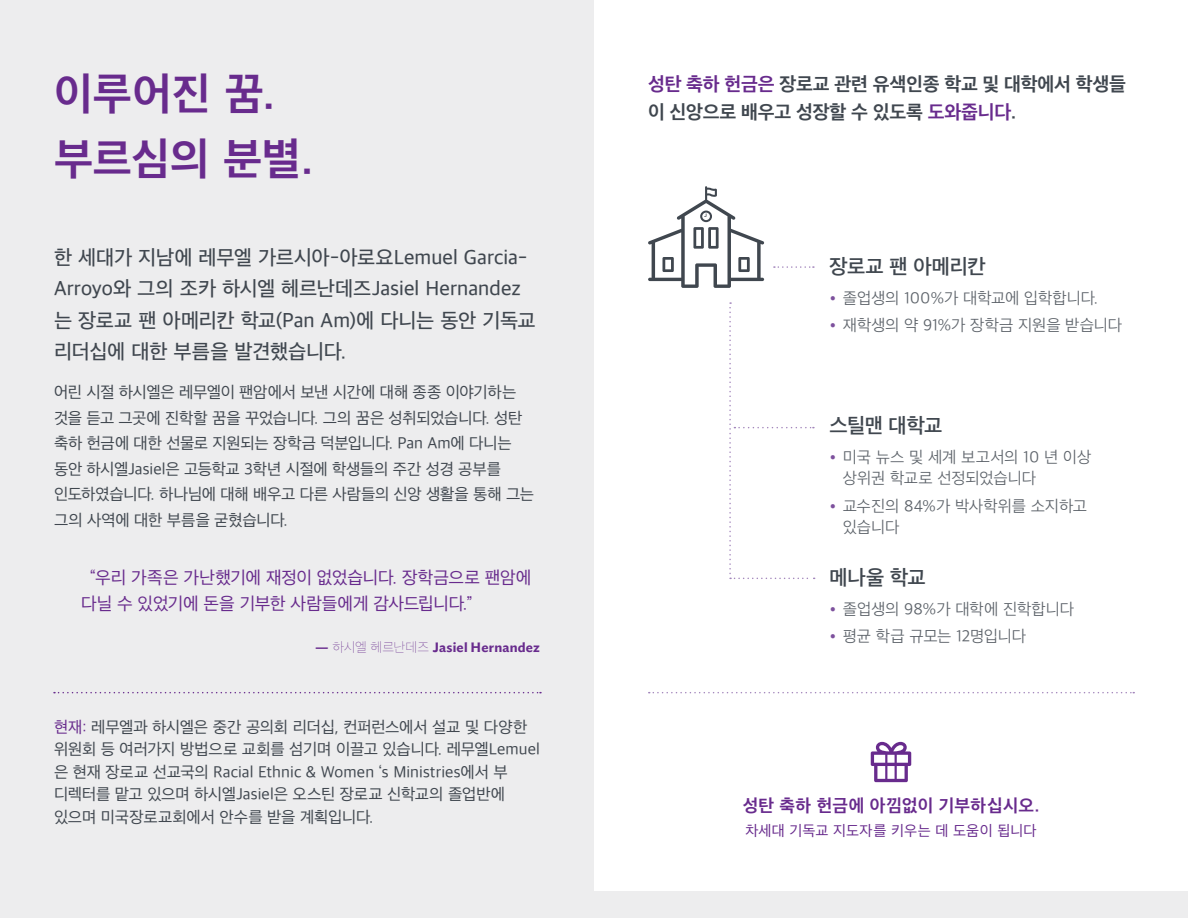
<style>
.page{position:relative;width:1188px;height:918px;background:#fff}
.page>*{position:absolute;margin:0;border:0;box-sizing:border-box;transform-origin:0 0}
.t1{font:700 45px/64.5px "Apple SD Gothic Neo";color:#682b8d}
.t2{font:500 21px/31.5px "Apple SD Gothic Neo";color:#40474f}
.t3{font:600 21px "Apple SD Gothic Neo";letter-spacing:-.015em;color:#40474f}
.t4{font:700 19.5px/28.5px "Apple SD Gothic Neo";letter-spacing:-.01em;color:#40474f}
.t5{font:18px/25.5px "Apple SD Gothic Neo";letter-spacing:-.01em;color:#682b8d}
.t6{font:700 18px "Apple SD Gothic Neo";letter-spacing:.01em;color:#682b8d}
.t7{font:16.5px/25.5px "Apple SD Gothic Neo";letter-spacing:-.01em;color:#40474f}
.t8{font:300 16.5px/21px "Apple SD Gothic Neo";letter-spacing:-.01em;color:#5d636a}
.t9{font:15px "Apple SD Gothic Neo";letter-spacing:.01em;color:#682b8d}
.t10{font:600 13.5px "Ideal Sans";letter-spacing:.015em;color:#682b8d}
.s1{font-family:"Apple SD Gothic Neo";font-weight:100}
.s2{color:#682b8d}
.s3{font-family:"Ideal Sans";color:#7d519d}
</style>
<div class="page">
<div style="left:0;top:0;width:594px;height:918px;background:#ededee"></div>
<svg style="left:871px;top:742px;width:40px;height:40px"></svg>
<svg style="left:54px;top:692px;width:487px;height:1px"></svg>
<svg style="left:648px;top:186px;width:116px;height:102px"></svg>
<svg style="left:774px;top:266px;width:40px;height:2px"></svg>
<svg style="left:729px;top:302px;width:86px;height:277px"></svg>
<div style="left:594px;top:891px;width:594px;height:27px;background:#ededee"></div>
<svg style="left:649px;top:692px;width:485px;height:1px"></svg>
<h1 class="t1" style="left:54px;top:65px;width:260px">이루어진 꿈. 부르심의 분별.</h1>
<p class="t2" style="left:54px;top:243px;width:483px">한 세대가 지남에 레무엘 가르시아-아로요Lemuel Garcia-<br>Arroyo와 그의 조카 하시엘 헤르난데즈Jasiel Hernandez 는 장로교 팬 아메리칸 학교(Pan Am)에 다니는 동안 기독교 리더십에 대한 부름을 발견했습니다.</p>
<p class="t7" style="left:54px;top:381px;width:481px">어린 시절 하시엘은 레무엘이 팬암에서 보낸 시간에 대해 종종 이야기하는 것을 듣고 그곳에 진학할 꿈을 꾸었습니다. 그의 꿈은 성취되었습니다. 성탄 축하 헌금에 대한 선물로 지원되는 장학금 덕분입니다. Pan Am에 다니는 동안 하시엘Jasiel은 고등학교 3학년 시절에 학생들의 주간 성경 공부를 인도하였습니다. 하나님에 대해 배우고 다른 사람들의 신앙 생활을 통해 그는 그의 사역에 대한 부름을 굳혔습니다.</p>
<p class="t5" style="left:81px;top:566px;width:452px;text-indent:8px">“우리 가족은 가난했기에 재정이 없었습니다. 장학금으로 팬암에 다닐 수 있었기에 돈을 기부한 사람들에게 감사드립니다.”</p>
<p class="t10" style="left:315px;top:637px;width:226px">— <span class="s1">하시엘 헤르난데즈</span> Jasiel Hernandez</p>
<p class="t7" style="left:54px;top:717px;width:488px;line-height:22.5px"><span class="s2">현재:</span> 레무엘과 하시엘은 중간 공의회 리더십, 컨퍼런스에서 설교 및 다양한 위원회 등 여러가지 방법으로 교회를 섬기며 이끌고 있습니다. 레무엘Lemuel 은 현재 장로교 선교국의 Racial Ethnic &amp; Women ‘s Ministries에서 부 디렉터를 맡고 있으며 하시엘Jasiel은 오스틴 장로교 신학교의 졸업반에 있으며 미국장로교회에서 안수를 받을 계획입니다.</p>
<p class="t4" style="left:648px;top:71px;width:480px"><span class="s2">성탄 축하 헌금은</span> 장로교 관련 유색인종 학교 및 대학에서 학생들 이 신앙으로 배우고 성장할 수 있도록 <span class="s2">도와줍니다</span>.</p>
<p class="t3" style="left:829px;top:255px;width:158px">장로교 팬 아메리칸</p>
<p class="t8" style="left:829px;top:288px;width:270px"><span class="s3">•</span> 졸업생의 100%가 대학교에 입학합니다.</p>
<p class="t8" style="left:829px;top:316px;width:294px"><span class="s3">•</span> 재학생의 약 91%가 장학금 지원을 받습니다</p>
<p class="t3" style="left:829px;top:414px;width:114px">스틸맨 대학교</p>
<p class="t8" style="left:843px;top:448px;width:250px;text-indent:-13px"><span class="s3">•</span> 미국 뉴스 및 세계 보고서의 10 년 이상 상위권 학교로 선정되었습니다</p>
<p class="t8" style="left:843px;top:497px;width:246px;text-indent:-13px"><span class="s3">•</span> 교수진의 84%가 박사학위를 소지하고 있습니다</p>
<p class="t3" style="left:829px;top:566px;width:98px">메나울 학교</p>
<p class="t8" style="left:829px;top:599px;width:246px"><span class="s3">•</span> 졸업생의 98%가 대학에 진학합니다</p>
<p class="t8" style="left:829px;top:627px;width:198px"><span class="s3">•</span> 평균 학급 규모는 12명입니다</p>
<p class="t6" style="left:743px;top:796px;width:298px">성탄 축하 헌금에 아낌없이 기부하십시오.</p>
<p class="t9" style="left:745px;top:823px;width:293px">차세대 기독교 지도자를 키우는 데 도움이 됩니다</p>
</div>
